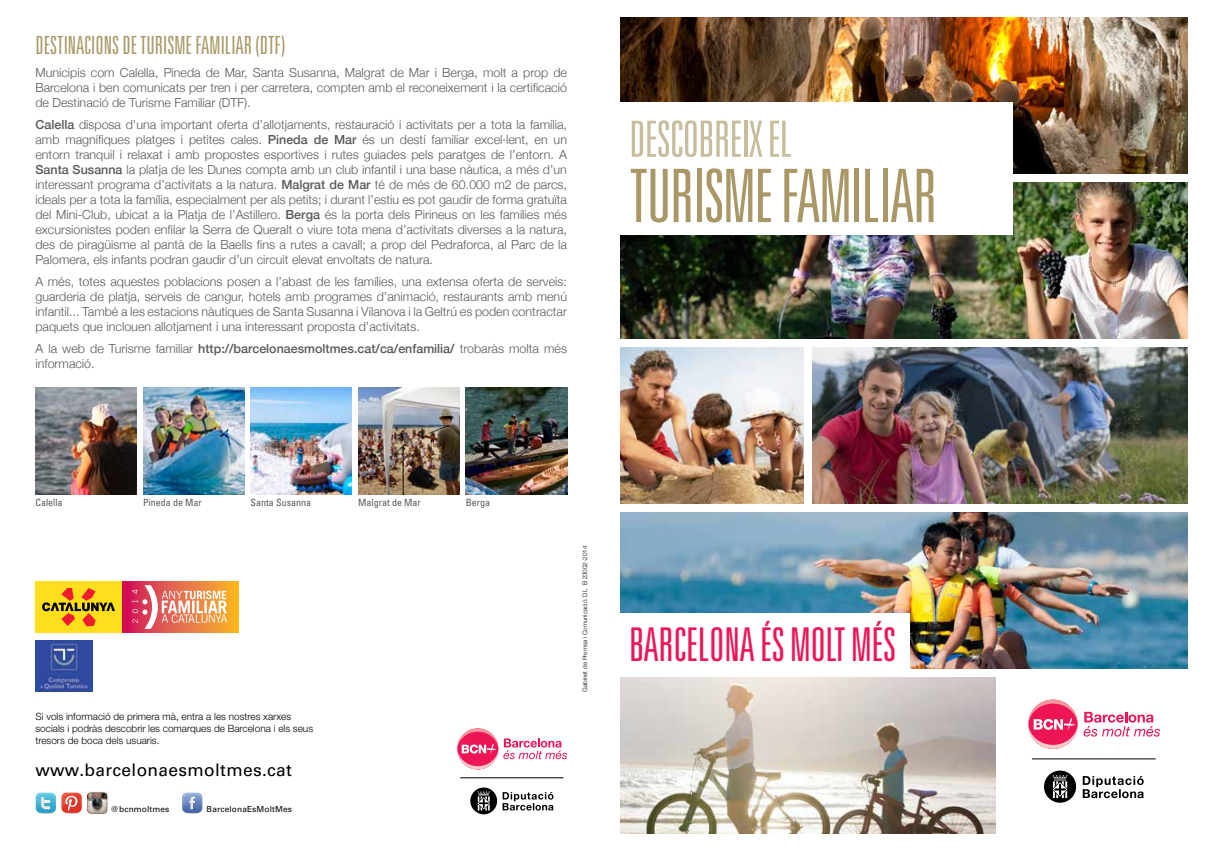
<style>
.page{position:relative;width:1205px;height:851px;background:#fff}
.page>*{position:absolute;margin:0;border:0;box-sizing:border-box;transform-origin:0 0}
.t1{font:300 ultra-condensed 73.75px "Univers LT Std";letter-spacing:-.02em;color:#a99866}
.t2{font:300 ultra-condensed 50px "Univers LT Std";letter-spacing:-.02em;color:#c7bc9c}
.t3{font:300 ultra-condensed 46.5px "Univers LT Std";letter-spacing:-.01em;color:#ed1556}
.t4{font:300 ultra-condensed 25px "Univers LT Std";color:#a99866}
.t5{font:17.25px "Univers LT Std";letter-spacing:.02em;color:#000}
.t6{font:300 12.5px/15px "Helvetica Neue";color:#58595b;text-align:justify}
.t7{font:300 10px/12px "Helvetica Neue LT Std";color:#000}
.t8{font:condensed 10px "Univers LT Std";color:#58595b}
.t9{font:8.38px "Univers LT Std";letter-spacing:.015em;color:#000}
.t10{font:300 6.25px "Helvetica Neue";color:#000}
.s1{font-weight:500}
</style>
<div class="page">
<svg style="left:182px;top:792px;width:21px;height:21px"></svg>
<svg style="left:35px;top:792px;width:47px;height:21px"></svg>
<img style="left:86px;top:791px;width:22px;height:23px">
<svg style="left:503px;top:792px;width:50px;height:18px"></svg>
<svg style="left:470px;top:787px;width:27px;height:27px"></svg>
<hr style="left:460px;top:777px;width:103px;height:1px;background:#000">
<svg style="left:457px;top:728px;width:110px;height:41px"></svg>
<svg style="left:122px;top:581px;width:116px;height:51px;background:#e5653f"></svg>
<svg style="left:132px;top:585px;width:95px;height:44px"></svg>
<div style="left:35px;top:581px;width:87px;height:51px;background:#ffdf1c"></div>
<svg style="left:42px;top:588px;width:73px;height:38px"></svg>
<img style="left:620px;top:512px;width:567px;height:156px">
<img style="left:620px;top:18px;width:567px;height:156px">
<img style="left:620px;top:182px;width:567px;height:156px">
<div style="left:615px;top:103px;width:397px;height:132px;background:#fff"></div>
<div style="left:615px;top:613px;width:294px;height:56px;background:#fff"></div>
<img style="left:620px;top:347px;width:183px;height:156px">
<img style="left:812px;top:347px;width:375px;height:156px">
<img style="left:620px;top:677px;width:375px;height:156px">
<svg style="left:1082px;top:776px;width:61px;height:22px"></svg>
<svg style="left:1044px;top:770px;width:32px;height:32px"></svg>
<hr style="left:1032px;top:758px;width:123px;height:1px;background:#000">
<svg style="left:1028px;top:699px;width:49px;height:49px"></svg>
<svg style="left:1083px;top:711px;width:77px;height:25px"></svg>
<img style="left:35px;top:387px;width:102px;height:107px">
<img style="left:358px;top:387px;width:101px;height:107px">
<img style="left:143px;top:387px;width:101px;height:107px">
<img style="left:251px;top:387px;width:101px;height:107px">
<img style="left:466px;top:387px;width:101px;height:107px">
<img style="left:35px;top:640px;width:58px;height:51px">
<h3 class="t4" style="left:35px;top:32px;width:251px">DESTINACIONS DE TURISME FAMILIAR (DTF)</h3>
<p class="t6" style="left:35px;top:64px;width:533px">Municipis com Calella, Pineda de Mar, Santa Susanna, Malgrat de Mar i Berga, molt a prop de Barcelona i ben comunicats per tren i per carretera, compten amb el reconeixement i la certificació de Destinació de Turisme Familiar (DTF).</p>
<p class="t6" style="left:35px;top:116px;width:533px"><span class="s1">Calella</span> disposa d’una important oferta d’allotjaments, restauració i activitats per a tota la família, amb magnífiques platges i petites cales. <span class="s1">Pineda de Mar</span> és un destí familiar excel·lent, en un entorn tranquil i relaxat i amb propostes esportives i rutes guiades pels paratges de l’entorn. A <span class="s1">Santa Susanna</span> la platja de les Dunes compta amb un club infantil i una base nàutica, a més d’un interessant programa d’activitats a la natura. <span class="s1">Malgrat de Mar</span> té de més de 60.000 m2 de parcs, ideals per a tota la família, especialment per als petits; i durant l’estiu es pot gaudir de forma gratuïta del Mini-Club, ubicat a la Platja de l’Astillero. <span class="s1">Berga</span> és la porta dels Pirineus on les famílies més excursionistes poden enfilar la Serra de Queralt o viure tota mena d’activitats diverses a la natura, des de piragüisme al pantà de la Baells fins a rutes a cavall; a prop del Pedraforca, al Parc de la Palomera, els infants podran gaudir d’un circuit elevat envoltats de natura.</p>
<p class="t6" style="left:35px;top:273px;width:533px">A més, totes aquestes poblacions posen a l’abast de les famílies, una extensa oferta de serveis: guarderia de platja, serveis de cangur, hotels amb programes d’animació, restaurants amb menú infantil... També a les estacions nàutiques de Santa Susanna i Vilanova i la Geltrú es poden contractar paquets que inclouen allotjament i una interessant proposta d’activitats.</p>
<p class="t6" style="left:35px;top:340px;width:533px">A la web de Turisme familiar <span class="s1">http://barcelonaesmoltmes.cat/ca/enfamilia/</span> trobaràs molta més informació.</p>
<h2 class="t2" style="left:629px;top:113px;width:165px">DESCOBREIX EL</h2>
<h1 class="t1" style="left:629px;top:157px;width:310px">TURISME FAMILIAR</h1>
<p class="t8" style="left:35px;top:496px;width:29px">Calella</p>
<p class="t8" style="left:143px;top:496px;width:60px">Pineda de Mar</p>
<p class="t8" style="left:251px;top:496px;width:62px">Santa Susanna</p>
<p class="t8" style="left:358px;top:496px;width:64px">Malgrat de Mar</p>
<p class="t8" style="left:466px;top:496px;width:26px">Berga</p>
<p class="t7" style="left:35px;top:710px;width:279px">Si vols informació de primera mà, entra a les nostres xarxes socials i podràs descobrir les comarques de Barcelona i els seus tresors de boca dels usuaris.</p>
<h3 class="t5" style="left:35px;top:759px;width:258px">www.barcelonaesmoltmes.cat</h3>
<p class="t9" style="left:111px;top:804px;width:60px">@bcnmoltmes</p>
<p class="t9" style="left:207px;top:804px;width:87px">BarcelonaEsMoltMes</p>
<p class="t10" style="left:580px;top:691px;width:147px;rotate:-90deg">Gabinet de Premsa i Comunicació. DL B 23002-2014</p>
<h3 class="t3" style="left:629px;top:620px;width:268px">BARCELONA ÉS MOLT MÉS</h3>
</div>
